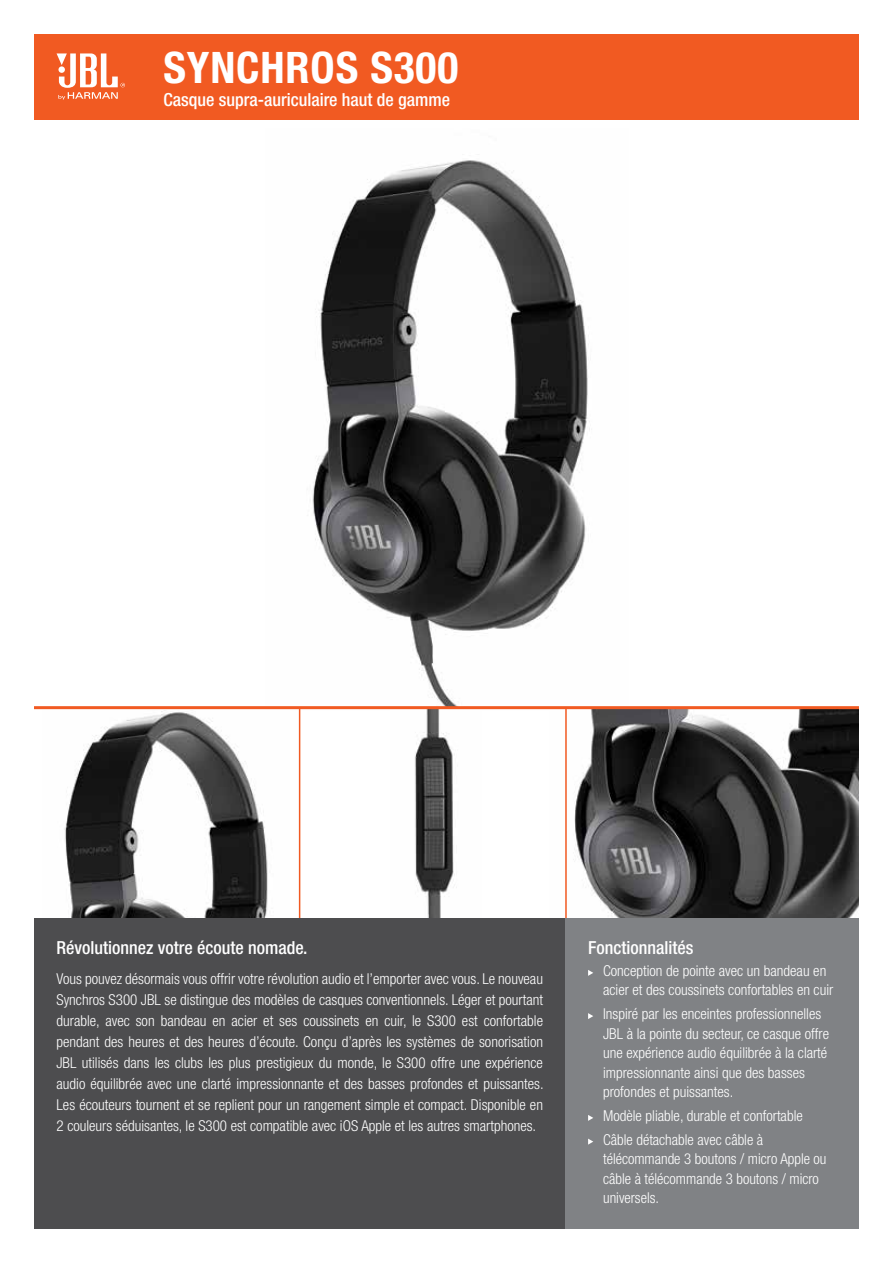
<style>
.page{position:relative;width:893px;height:1263px;background:#fff}
.page>*{position:absolute;margin:0;border:0;box-sizing:border-box;transform-origin:0 0}
.t1{font:700 condensed 43.5px "Helvetica Neue LT Pro";letter-spacing:.02em;color:#fff}
.t2{font:500 condensed 18px "Helvetica Neue LT Pro";color:#fff}
.t3{font:300 condensed 15px/21px "Helvetica Neue LT Pro";color:#fff}
</style>
<div class="page">
<img style="left:266px;top:160px;width:324px;height:550px">
<img style="left:391px;top:709px;width:91px;height:210px">
<img style="left:43px;top:710px;width:246px;height:209px">
<img style="left:549px;top:709px;width:310px;height:210px">
<hr style="left:565px;top:708px;width:2px;height:211px;background:#f15a22">
<hr style="left:299px;top:708px;width:1px;height:211px;background:#f15a22">
<hr style="left:34px;top:706px;width:825px;height:3px;background:#f15a22">
<div style="left:34px;top:919px;width:532px;height:310px;background:#4d4d4f"></div>
<div style="left:566px;top:919px;width:293px;height:310px;background:#808285"></div>
<svg style="left:588px;top:970px;width:5px;height:6px"></svg>
<svg style="left:588px;top:1013px;width:5px;height:6px"></svg>
<svg style="left:588px;top:1115px;width:5px;height:6px"></svg>
<svg style="left:588px;top:1138px;width:5px;height:6px"></svg>
<div style="left:34px;top:34px;width:825px;height:85px;background:#f15a22"></div>
<svg style="left:57px;top:53px;width:68px;height:47px"></svg>
<h1 class="t1" style="left:163px;top:41px;width:296px">SYNCHROS S300</h1>
<p class="t2" style="left:163px;top:88px;width:288px">Casque supra-auriculaire haut de gamme</p>
<p class="t2" style="left:57px;top:937px;width:252px">Révolutionnez votre écoute nomade.</p>
<p class="t3" style="left:57px;top:968px;width:489px;text-align:justify">Vous pouvez désormais vous offrir votre révolution audio et l’emporter avec vous. Le nouveau Synchros S300 JBL se distingue des modèles de casques conventionnels. Léger et pourtant durable, avec son bandeau en acier et ses coussinets en cuir, le S300 est confortable pendant des heures et des heures d’écoute. Conçu d’après les systèmes de sonorisation JBL utilisés dans les clubs les plus prestigieux du monde, le S300 offre une expérience audio équilibrée avec une clarté impressionnante et des basses profondes et puissantes.<br>Les écouteurs tournent et se replient pour un rangement simple et compact. Disponible en 2 couleurs séduisantes, le S300 est compatible avec iOS Apple et les autres smartphones.</p>
<p class="t2" style="left:588px;top:937px;width:107px">Fonctionnalités</p>
<p class="t3" style="left:603px;top:961px;width:232px;line-height:19.5px">Conception de pointe avec un bandeau en acier et des coussinets confortables en cuir</p>
<p class="t3" style="left:603px;top:1004px;width:228px;line-height:19.5px">Inspiré par les enceintes professionnelles JBL à la pointe du secteur, ce casque offre une expérience audio équilibrée à la clarté impressionnante ainsi que des basses profondes et puissantes.</p>
<p class="t3" style="left:603px;top:1103px;width:201px;line-height:23.7px">Modèle pliable, durable et confortable<br>Câble détachable avec câble à</p>
<p class="t3" style="left:603px;top:1149px;width:225px;line-height:19.5px">télécommande 3 boutons / micro Apple ou câble à télécommande 3 boutons / micro universels.</p>
</div>
